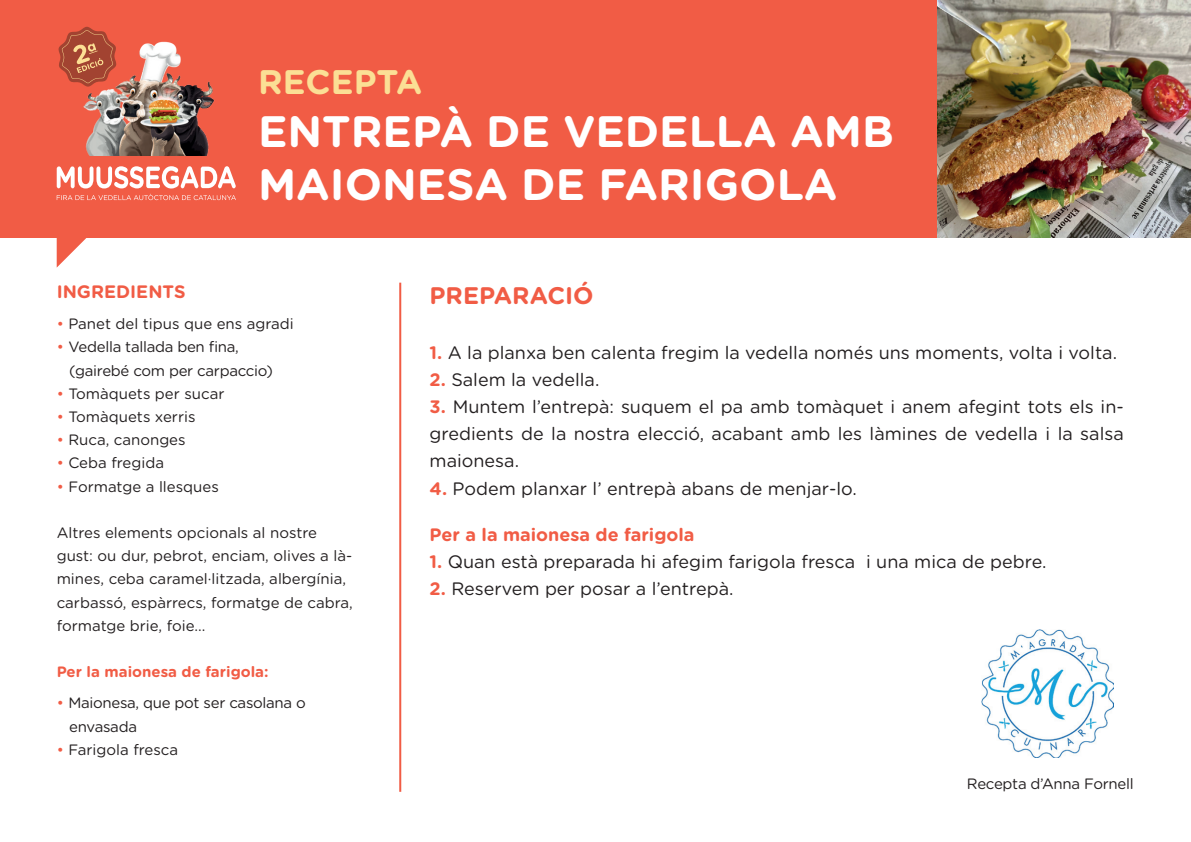
<style>
.page{position:relative;width:1191px;height:842px;background:#fff}
.page>*{position:absolute;margin:0;border:0;box-sizing:border-box;transform-origin:0 0}
.t1{font:700 44px/52.8px "Gotham Rounded";color:#fff}
.t2{font:700 34.2px "Gotham Rounded";color:#fbdf95}
.t3{font:700 24px "Gotham Rounded";color:#f15c45}
.t4{font:18px/27.2px "Gotham Rounded";color:#231f20;text-align:justify}
.t5{font:700 18px "Gotham Rounded";color:#f15c45}
.t6{font:15px/23.2px "Gotham Rounded";color:#231f20}
.t7{font:15px/23.2px "Gotham Rounded";letter-spacing:-.02em;color:#231f20}
.t8{font:700 15px "Gotham Rounded";color:#f15c45}
.s1{color:#f15c45}
.s2{font-weight:700;color:#f15c45}
</style>
<div class="page">
<div style="left:0;top:0;width:1191px;height:237px;background:#f15c45"></div>
<img style="left:937px;top:0;width:254px;height:237px">
<img style="left:83px;top:41px;width:132px;height:114px">
<svg style="left:57px;top:166px;width:179px;height:22px"></svg>
<hr style="left:399px;top:283px;width:2px;height:509px;background:#f15c45">
<svg style="left:57px;top:194px;width:179px;height:74px"></svg>
<svg style="left:58px;top:27px;width:59px;height:60px"></svg>
<img style="left:981px;top:629px;width:132px;height:129px">
<h2 class="t2" style="left:258px;top:57px;width:166px">RECEPTA</h2>
<h1 class="t1" style="left:258px;top:103px;width:637px">ENTREPÀ DE VEDELLA AMB<br>MAIONESA DE FARIGOLA</h1>
<p class="t5" style="left:57px;top:278px;width:130px">INGREDIENTS</p>
<p class="t6" style="left:57px;top:311px;width:238px"><span class="s1">•</span> Panet del tipus que ens agradi</p>
<p class="t7" style="left:69px;top:335px;width:205px;text-indent:-13px"><span class="s1">•</span> Vedella tallada ben fina, (gairebé com per carpaccio)</p>
<p class="t6" style="left:57px;top:381px;width:169px"><span class="s1">•</span> Tomàquets per sucar</p>
<p class="t6" style="left:57px;top:404px;width:140px"><span class="s1">•</span> Tomàquets xerris</p>
<p class="t6" style="left:57px;top:428px;width:130px"><span class="s1">•</span> Ruca, canonges</p>
<p class="t6" style="left:57px;top:451px;width:109px"><span class="s1">•</span> Ceba fregida</p>
<p class="t6" style="left:57px;top:474px;width:164px"><span class="s1">•</span> Formatge a llesques</p>
<p class="t6" style="left:57px;top:520px;width:298px">Altres elements opcionals al nostre gust: ou dur, pebrot, enciam, olives a là&shy;mines, ceba caramel·litzada, albergínia, carbassó, espàrrecs, formatge de cabra, formatge brie, foie...</p>
<p class="t8" style="left:57px;top:661px;width:213px">Per la maionesa de farigola:</p>
<p class="t7" style="left:69px;top:691px;width:238px;text-indent:-13px"><span class="s1">•</span> Maionesa, que pot ser casolana o envasada</p>
<p class="t6" style="left:57px;top:737px;width:123px"><span class="s1">•</span> Farigola fresca</p>
<h3 class="t3" style="left:429px;top:278px;width:165px">PREPARACIÓ</h3>
<p class="t4" style="left:429px;top:338px;width:689px"><span class="s2">1.</span> A la planxa ben calenta fregim la vedella només uns moments, volta i volta.</p>
<p class="t4" style="left:429px;top:365px;width:171px"><span class="s2">2.</span> Salem la vedella.</p>
<p class="t4" style="left:429px;top:392px;width:695px"><span class="s2">3.</span> Muntem l’entrepà: suquem el pa amb tomàquet i anem afegint tots els in&shy;gredients de la nostra elecció, acabant amb les làmines de vedella i la salsa maionesa.</p>
<p class="t4" style="left:429px;top:474px;width:429px"><span class="s2">4.</span> Podem planxar l’ entrepà abans de menjar-lo.</p>
<p class="t5" style="left:429px;top:521px;width:266px">Per a la maionesa de farigola</p>
<p class="t4" style="left:429px;top:547px;width:618px"><span class="s2">1.</span> Quan està preparada hi afegim farigola fresca i una mica de pebre.</p>
<p class="t4" style="left:429px;top:574px;width:305px"><span class="s2">2.</span> Reservem per posar a l’entrepà.</p>
<p class="t7" style="left:967px;top:771px;width:168px">Recepta d’Anna Fornell</p>
</div>
